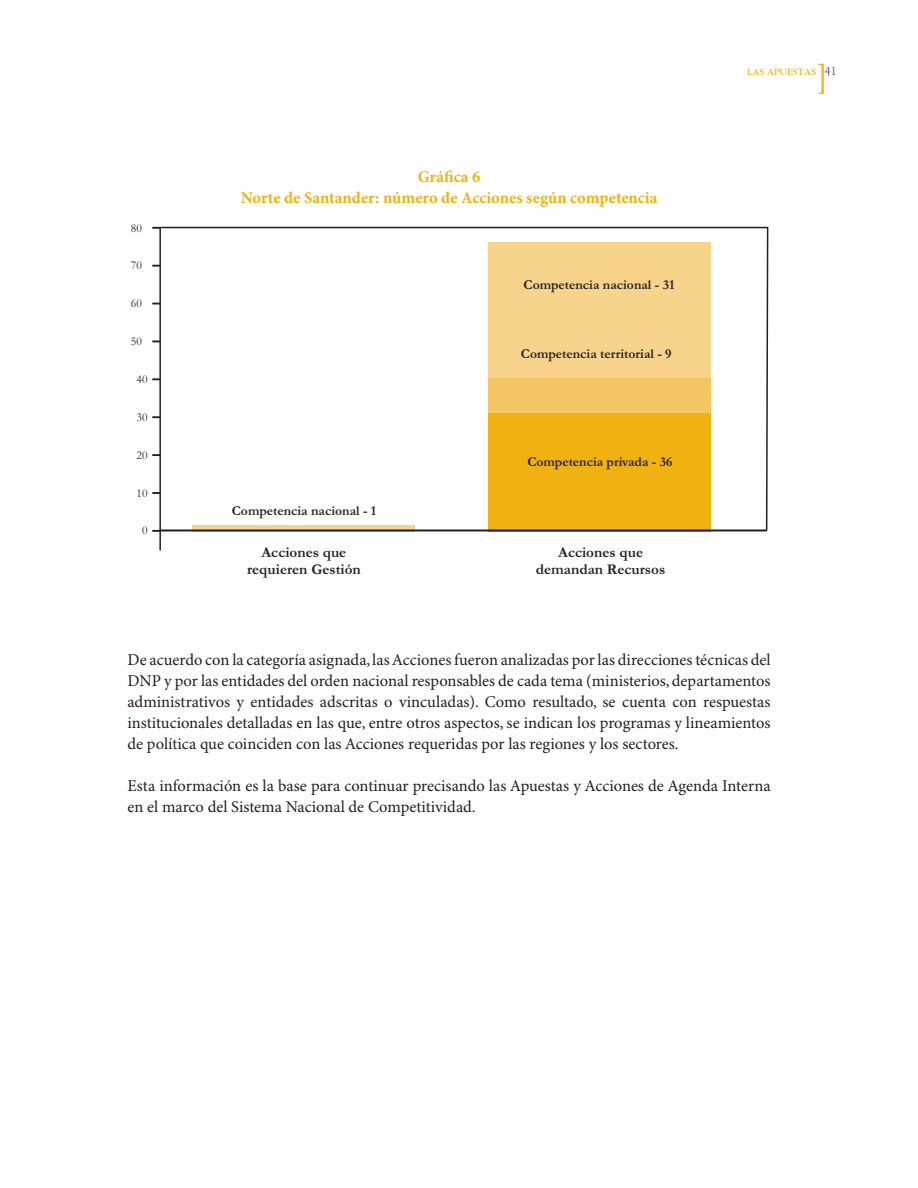
<style>
.page{position:relative;width:918px;height:1188px;background:#fff}
.page>*{position:absolute;margin:0;border:0;box-sizing:border-box;transform-origin:0 0}
.t1{font:16.5px/21px "Minion Pro";color:#231f20;text-align:justify}
.t2{font:700 16.5px/21px "Minion Pro";color:#efb211;text-align:center}
.t3{font:700 15px/16.8px "Garamond";color:#231f20;text-align:center}
.t4{font:700 13.5px "Garamond";color:#231f20}
.t5{font:12px "Garamond";color:#231f20}
.t6{font:700 9px "Goudy";color:#efb211}
.s1{font-weight:400;font-size:12px;color:#57585a}
</style>
<div class="page">
<svg style="left:818px;top:64px;width:6px;height:30px"></svg>
<hr style="left:159px;top:228px;width:2px;height:322px;background:#231f20">
<svg style="left:152px;top:530px;width:7px;height:2px"></svg>
<svg style="left:152px;top:492px;width:7px;height:2px"></svg>
<svg style="left:152px;top:227px;width:7px;height:2px"></svg>
<svg style="left:152px;top:416px;width:7px;height:2px"></svg>
<svg style="left:159px;top:226px;width:610px;height:306px"></svg>
<svg style="left:152px;top:454px;width:8px;height:2px"></svg>
<p class="t5" style="left:131px;top:220px;width:13px">80</p>
<p class="t5" style="left:131px;top:257px;width:13px">70</p>
<p class="t5" style="left:131px;top:295px;width:13px">60</p>
<p class="t5" style="left:131px;top:333px;width:13px">50</p>
<p class="t5" style="left:136px;top:371px;width:13px">40</p>
<p class="t5" style="left:136px;top:409px;width:13px">30</p>
<p class="t5" style="left:136px;top:447px;width:13px">20</p>
<p class="t5" style="left:136px;top:485px;width:13px">10</p>
<p class="t5" style="left:142px;top:522px;width:7px">0</p>
<p class="t2" style="left:241px;top:167px;width:418px">Gráfica 6<br>Norte de Santander: número de Acciones según competencia</p>
<p class="t4" style="left:524px;top:276px;width:152px">Competencia nacional - 31</p>
<p class="t4" style="left:521px;top:345px;width:152px">Competencia territorial - 9</p>
<p class="t4" style="left:232px;top:502px;width:146px">Competencia nacional - 1</p>
<p class="t4" style="left:527px;top:453px;width:147px">Competencia privada - 36</p>
<p class="t3" style="left:247px;top:545px;width:115px">Acciones que requieren Gestión</p>
<p class="t3" style="left:536px;top:545px;width:131px">Acciones que demandan Recursos</p>
<p class="t6" style="left:747px;top:67px;width:91px">LAS APUESTAS <span class="s1">41</span></p>
<p class="t1" style="left:127px;top:650px;width:645px">De acuerdo con la categoría asignada,lasAcciones fueron analizadas por las direcciones técnicas del DNP y por las entidades del orden nacional responsables de cada tema (ministerios, departamentos administrativos y entidades adscritas o vinculadas). Como resultado, se cuenta con respuestas institucionales detalladas en las que, entre otros aspectos, se indican los programas y lineamientos de política que coinciden con las Acciones requeridas por las regiones y los sectores.</p>
<p class="t1" style="left:127px;top:776px;width:645px">Esta información es la base para continuar precisando las Apuestas y Acciones de Agenda Interna en el marco del Sistema Nacional de Competitividad.</p>
</div>
